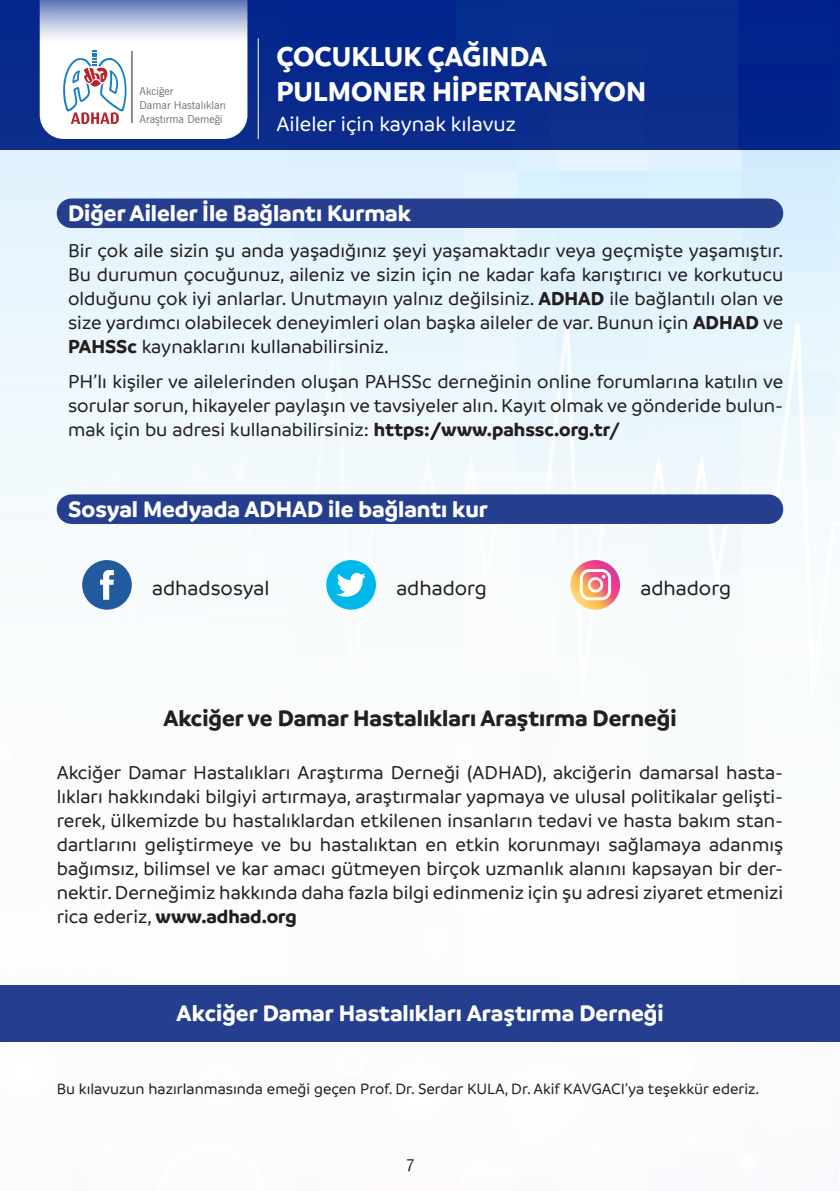
<style>
.page{position:relative;width:840px;height:1191px;background:#fff}
.page>*{position:absolute;margin:0;border:0;box-sizing:border-box;transform-origin:0 0}
.t1{font:700 29.2px/35px "Branding SF";color:#fff}
.başlık{font:700 24px "Branding SF";color:#fff}
.t2{font:700 24px "Branding SF";color:#231f20}
.t3{font:500 21.8px "Branding SF";color:#fff}
.t4{font:500 21.6px "Branding SF";color:#231f20}
.gövde{font:500 20px/24px "Branding SF";color:#231f20;text-align:justify}
.t5{font:500 16px "Branding SF";color:#231f20}
.t6{font:16px "Helvetica Cond";color:#231f20}
.t7{font:11px/14px "News Gothic BT";color:#6c6d70}
.s1{font-weight:700}
</style>
<div class="page">
<img style="left:0;top:150px;width:839px;height:892px">
<div style="left:0;top:0;width:839px;height:150px;background:#082b8c"></div>
<hr style="left:0;top:0;width:1px;height:150px;background:#253f8e">
<svg style="left:40px;top:0;width:207px;height:139px"></svg>
<hr style="left:131px;top:51px;width:1px;height:72px;background:#231f20">
<hr style="left:258px;top:38px;width:1px;height:101px;background:#fff">
<div style="left:57px;top:198px;width:725px;height:30px;background:#253f8e;border-radius:15px"></div>
<div style="left:57px;top:494px;width:725px;height:30px;background:#253f8e;border-radius:15px"></div>
<div style="left:82px;top:560px;width:50px;height:49px;background:#215b9e;border-radius:50%"></div>
<svg style="left:100px;top:570px;width:14px;height:30px"></svg>
<div style="left:326px;top:560px;width:50px;height:49px;background:#00b8ea;border-radius:50%"></div>
<svg style="left:336px;top:573px;width:29px;height:24px"></svg>
<svg style="left:570px;top:560px;width:49px;height:49px"></svg>
<div style="left:0;top:984px;width:839px;height:57px;background:#253f8e"></div>
<p class="t7" style="left:139px;top:84px;width:88px">Akciğer<br>Damar Hastalıkları<br>Araştırma Derneği</p>
<h1 class="t1" style="left:276px;top:39px;width:371px">ÇOCUKLUK ÇAĞINDA<br>PULMONER HİPERTANSİYON</h1>
<p class="t3" style="left:276px;top:112px;width:241px">Aileler için kaynak kılavuz</p>
<p class="başlık" style="left:68px;top:200px;width:344px">Diğer Aileler İle Bağlantı Kurmak</p>
<p class="gövde" style="left:68px;top:238px;width:716px">Bir çok aile sizin şu anda yaşadığınız şeyi yaşamaktadır veya geçmişte yaşamıştır.<br>Bu durumun çocuğunuz, aileniz ve sizin için ne kadar kafa karıştırıcı ve korkutucu olduğunu çok iyi anlarlar. Unutmayın yalnız değilsiniz. <span class="s1">ADHAD</span> ile bağlantılı olan ve size yardımcı olabilecek deneyimleri olan başka aileler de var. Bunun için <span class="s1">ADHAD</span> ve <span class="s1">PAHSSc</span> kaynaklarını kullanabilirsiniz.</p>
<p class="gövde" style="left:68px;top:370px;width:716px">PH’lı kişiler ve ailelerinden oluşan PAHSSc derneğinin online forumlarına katılın ve sorular sorun, hikayeler paylaşın ve tavsiyeler alın. Kayıt olmak ve gönderide bulun&shy;mak için bu adresi kullanabilirsiniz: <span class="s1">https:/www.pahssc.org.tr/</span></p>
<p class="başlık" style="left:68px;top:495px;width:421px">Sosyal Medyada ADHAD ile bağlantı kur</p>
<p class="t4" style="left:152px;top:577px;width:119px">adhadsosyal</p>
<p class="t4" style="left:396px;top:577px;width:92px">adhadorg</p>
<p class="t4" style="left:640px;top:577px;width:92px">adhadorg</p>
<p class="t2" style="left:163px;top:704px;width:514px">Akciğer ve Damar Hastalıkları Araştırma Derneği</p>
<p class="gövde" style="left:57px;top:760px;width:727px">Akciğer Damar Hastalıkları Araştırma Derneği (ADHAD), akciğerin damarsal hasta&shy;lıkları hakkındaki bilgiyi artırmaya, araştırmalar yapmaya ve ulusal politikalar gelişti&shy;rerek, ülkemizde bu hastalıklardan etkilenen insanların tedavi ve hasta bakım stan&shy;dartlarını geliştirmeye ve bu hastalıktan en etkin korunmayı sağlamaya adanmış bağımsız, bilimsel ve kar amacı gütmeyen birçok uzmanlık alanını kapsayan bir der&shy;nektir. Derneğimiz hakkında daha fazla bilgi edinmeniz için şu adresi ziyaret etmenizi rica ederiz, <span class="s1">www.adhad.org</span></p>
<p class="başlık" style="left:176px;top:999px;width:488px">Akciğer Damar Hastalıkları Araştırma Derneği</p>
<p class="t5" style="left:57px;top:1080px;width:703px">Bu kılavuzun hazırlanmasında emeği geçen Prof. Dr. Serdar KULA, Dr. Akif KAVGACI’ya teşekkür ederiz.</p>
<p class="t6" style="left:406px;top:1154px;width:9px">7</p>
</div>
